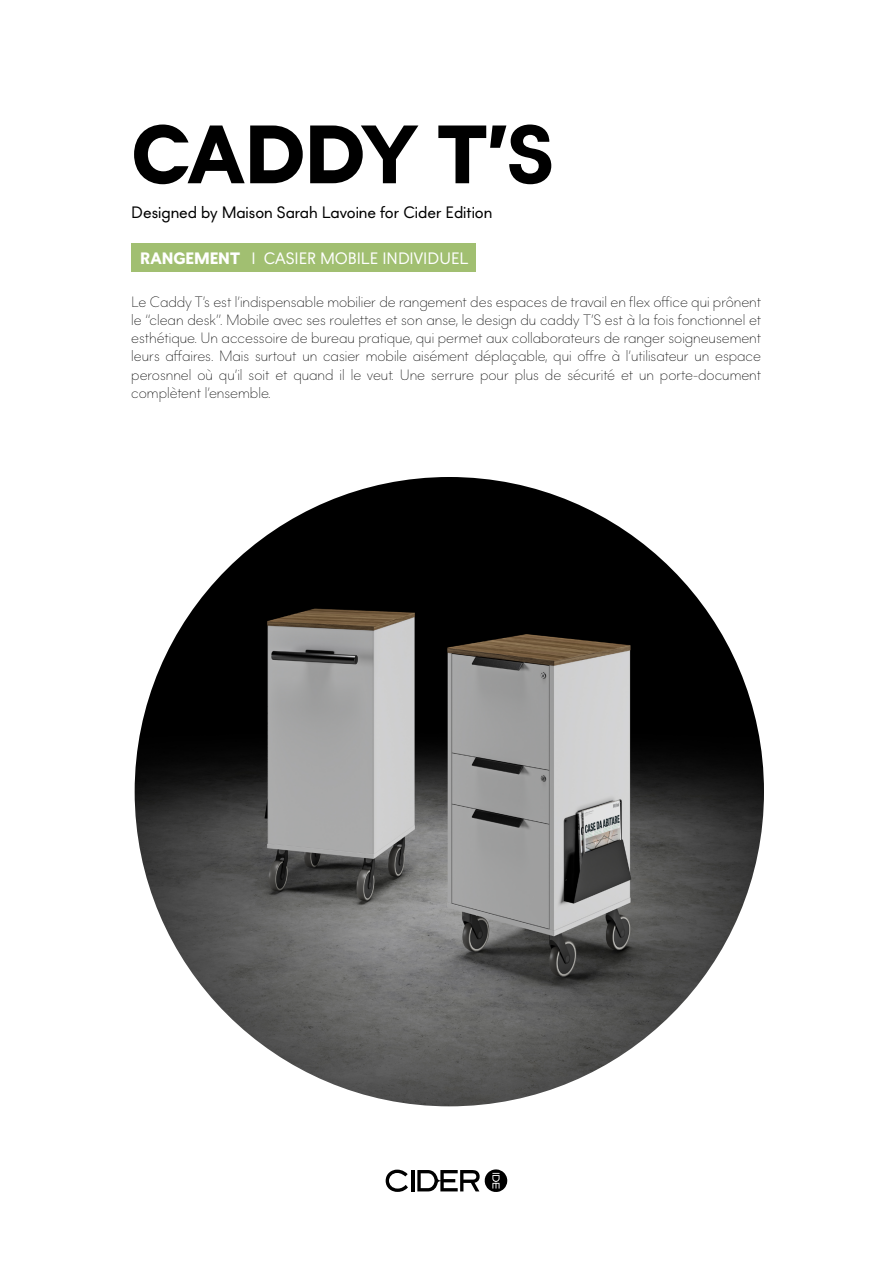
<style>
.page{position:relative;width:893px;height:1263px;background:#fff}
.page>*{position:absolute;margin:0;border:0;box-sizing:border-box;transform-origin:0 0}
.t1{font:700 82.5px "Lightbox 21";letter-spacing:-.015em;color:#000}
.t2{font:16.5px "Lightbox 21";color:#000}
.t3{font:16.5px "Lightbox 21";color:#fff}
.t4{font:100 15px/18px "Lightbox 21";color:#000;text-align:justify}
.s1{font-weight:700}
</style>
<div class="page">
<hr style="left:411px;top:1170px;width:3px;height:21px;background:#000">
<svg style="left:386px;top:1169px;width:22px;height:23px"></svg>
<svg style="left:417px;top:1169px;width:90px;height:23px"></svg>
<img style="left:135px;top:477px;width:629px;height:629px;border-radius:315px">
<div style="left:131px;top:243px;width:345px;height:29px;background:#a1bf71"></div>
<h1 class="t1" style="left:131px;top:92px;width:424px">CADDY T’S</h1>
<p class="t2" style="left:131px;top:200px;width:363px">Designed by Maison Sarah Lavoine for Cider Edition</p>
<p class="t3" style="left:140px;top:246px;width:330px"><span class="s1">RANGEMENT</span> I CASIER MOBILE INDIVIDUEL</p>
<p class="t4" style="left:131px;top:292px;width:631px">Le Caddy T’s est l’indispensable mobilier de rangement des espaces de travail en flex office qui prônent le “clean desk”. Mobile avec ses roulettes et son anse, le design du caddy T’S est à la fois fonctionnel et esthétique. Un accessoire de bureau pratique, qui permet aux collaborateurs de ranger soigneusement leurs affaires. Mais surtout un casier mobile aisément déplaçable, qui offre à l’utilisateur un espace perosnnel où qu’il soit et quand il le veut. Une serrure pour plus de sécurité et un porte-document complètent l’ensemble.</p>
</div>
